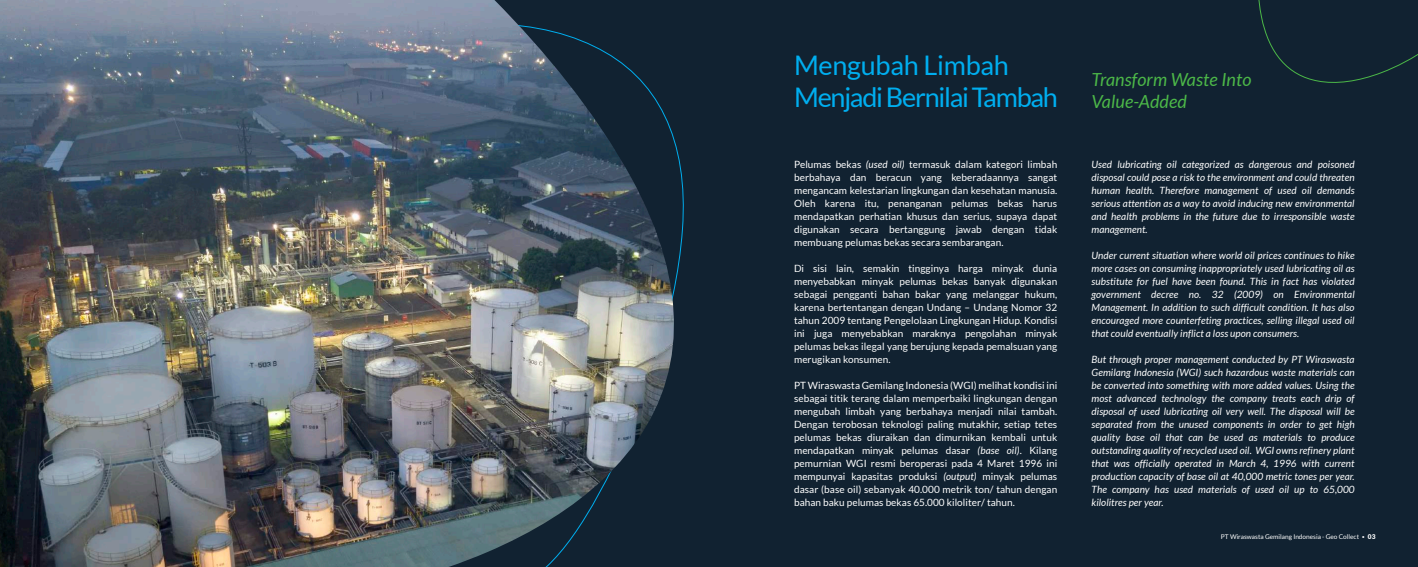
<style>
.page{position:relative;width:1418px;height:567px;background:#fff}
.page>*{position:absolute;margin:0;border:0;box-sizing:border-box;transform-origin:0 0}
.t1{font:27px/32.4px "Lato";letter-spacing:-.045em;color:#00aeef}
.t2{font:italic 18px/21.6px "Lato";letter-spacing:.005em;color:#4cb848}
.t3{font:italic 10px/13px "Lato";letter-spacing:.005em;color:#fff;text-align:justify}
.t4{font:10px/13px "Lato";letter-spacing:.005em;color:#fff;text-align:justify}
.t5{font:6.5px "Lato";color:#fff}
.s1{font-style:italic}
.s2{font-weight:300}
.s3{font-weight:900}
</style>
<div class="page">
<div style="left:0;top:0;width:1417px;height:567px;background:#112231"></div>
<img style="left:0;top:0;width:684px;height:567px">
<svg style="left:1258px;top:0;width:159px;height:83px"></svg>
<h1 class="t1" style="left:794px;top:49px;width:265px">Mengubah Limbah<br>Menjadi Bernilai Tambah</h1>
<p class="t4" style="left:794px;top:158px;width:265px">Pelumas bekas <span class="s1">(used oil)</span> termasuk dalam kategori limbah berbahaya dan beracun yang keberadaannya sangat mengancam kelestarian lingkungan dan kesehatan manusia.<br>Oleh karena itu, penanganan pelumas bekas harus mendapatkan perhatian khusus dan serius, supaya dapat digunakan secara bertanggung jawab dengan tidak membuang pelumas bekas secara sembarangan.</p>
<p class="t4" style="left:794px;top:262px;width:265px">Di sisi lain, semakin tingginya harga minyak dunia menyebabkan minyak pelumas bekas banyak digunakan sebagai pengganti bahan bakar yang melanggar hukum, karena bertentangan dengan Undang – Undang Nomor 32 tahun 2009 tentang Pengelolaan Lingkungan Hidup. Kondisi ini juga menyebabkan maraknya pengolahan minyak pelumas bekas ilegal yang berujung kepada pemalsuan yang merugikan konsumen.</p>
<p class="t4" style="left:794px;top:379px;width:265px">PT Wiraswasta Gemilang Indonesia (WGI) melihat kondisi ini sebagai titik terang dalam memperbaiki lingkungan dengan mengubah limbah yang berbahaya menjadi nilai tambah.<br>Dengan terobosan teknologi paling mutakhir, setiap tetes pelumas bekas diuraikan dan dimurnikan kembali untuk mendapatkan minyak pelumas dasar <span class="s1">(base oil)</span>. Kilang pemurnian WGI resmi beroperasi pada 4 Maret 1996 ini mempunyai kapasitas produksi <span class="s1">(output)</span> minyak pelumas dasar (base oil) sebanyak 40.000 metrik ton/ tahun dengan bahan baku pelumas bekas 65.000 kiloliter/ tahun.</p>
<h2 class="t2" style="left:1091px;top:69px;width:161px">Transform Waste Into<br>Value-Added</h2>
<p class="t3" style="left:1091px;top:158px;width:265px">Used lubricating oil categorized as dangerous and poisoned disposal could pose a risk to the environment and could threaten human health. Therefore management of used oil demands serious attention as a way to avoid inducing new environmental and health problems in the future due to irresponsible waste management.</p>
<p class="t3" style="left:1091px;top:249px;width:265px">Under current situation where world oil prices continues to hike more cases on consuming inappropriately used lubricating oil as substitute for fuel have been found. This in fact has violated government decree no. 32 (2009) on Environmental Management. In addition to such difficult condition. It has also encouraged more counterfeting practices, selling illegal used oil that could eventually inflict a loss upon consumers.</p>
<p class="t3" style="left:1091px;top:353px;width:265px">But through proper management conducted by PT Wiraswasta Gemilang Indonesia (WGI) such hazardous waste materials can be converted into something with more added values. Using the most advanced technology the company treats each drip of disposal of used lubricating oil very well. The disposal will be separated from the unused components in order to get high quality base oil that can be used as materials to produce outstanding quality of recycled used oil. WGI owns refinery plant that was officially operated in March 4, 1996 with current production capacity of base oil at 40,000 metric tones per year.<br>The company has used materials of used oil up to 65,000 kilolitres per year.</p>
<p class="t5" style="left:1220px;top:533px;width:156px">PT Wiraswasta Gemilang Indonesia - Geo Collect <span class="s2">•</span> <span class="s3">03</span></p>
</div>
